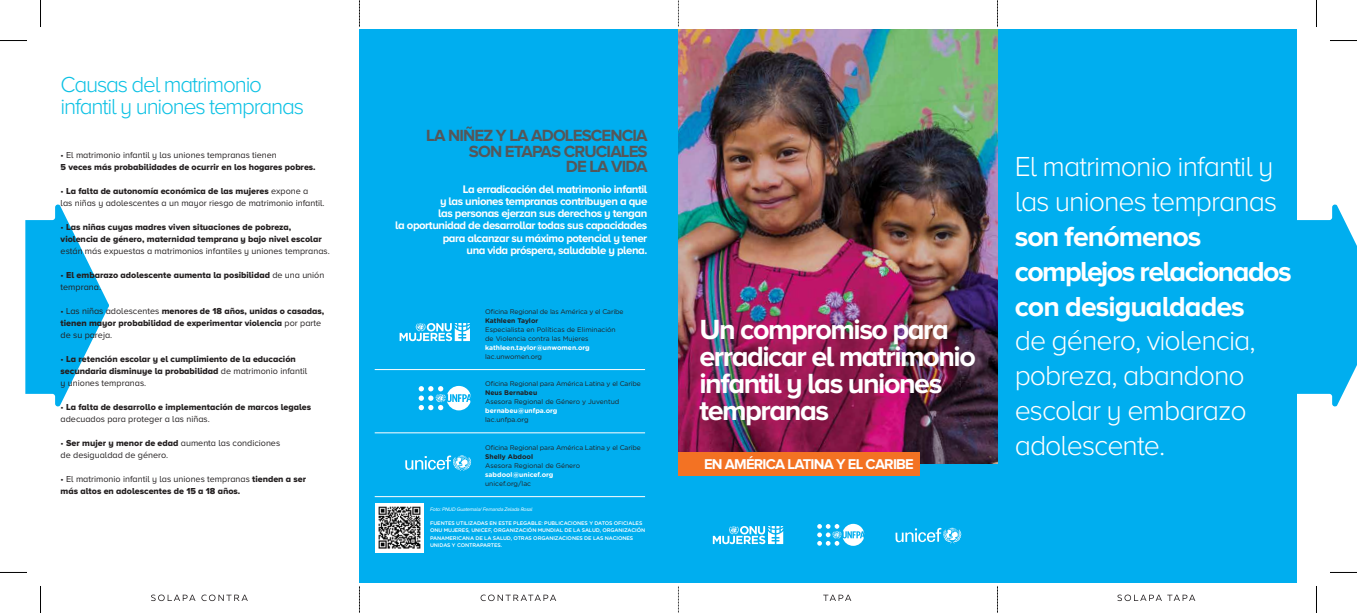
<style>
.page{position:relative;width:1357px;height:613px;background:#fff}
.page>*{position:absolute;margin:0;border:0;box-sizing:border-box;transform-origin:0 0}
.t1{font:700 28.72px/26.8px "Proxima Nova A";letter-spacing:-.05em;color:#fff}
.t2{font:300 28.5px/34.9px "Proxima Nova A";letter-spacing:-.035em;color:#fff}
.t3{font:700 28.5px/35px "Proxima Nova A";letter-spacing:-.035em;color:#fff}
.t4{font:300 22.5px/21.5px "Proxima Nova A";letter-spacing:-.055em;color:#0bc1e4}
.t5{font:700 16.73px/15.6px "Proxima Nova A";letter-spacing:-.05em;color:#54575a;text-align:right}
.t6{font:700 14.7px "Proxima Nova A";letter-spacing:-.05em;color:#fff}
.t7{font:700 11.4px/12.1px "Proxima Nova A";letter-spacing:-.04em;color:#fff;text-align:right}
.t8{font:9px/12px "Proxima Nova A Extrabld";color:#231f20}
.t9{font:9px/12px "Proxima Nova A";color:#231f20}
.t10{font:6.75px/9px "Gotham Rounded";letter-spacing:-.005em;color:#231f20}
.t11{font:700 6.75px "Gotham Rounded";color:#fff}
.t12{font:700 6.75px "Gotham Rounded";color:#231f20}
.t13{font:500 5.25px/7.5px "Gotham Rounded";letter-spacing:-.02em;color:#fff}
.t14{font:italic 5.25px "Proxima Nova A";letter-spacing:-.035em;color:#fff}
.s1{font-family:"Proxima Nova A"}
.s2{font-family:"Proxima Nova A Extrabld"}
</style>
<div class="page">
<div style="left:359px;top:30px;width:938px;height:552px;background:#00aeef"></div>
<img style="left:678px;top:30px;width:319px;height:433px">
<svg style="left:823px;top:594px;width:28px;height:6px"></svg>
<svg style="left:1117px;top:594px;width:78px;height:7px"></svg>
<svg style="left:151px;top:594px;width:44px;height:7px"></svg>
<svg style="left:201px;top:594px;width:47px;height:7px"></svg>
<svg style="left:480px;top:594px;width:76px;height:7px"></svg>
<svg style="left:1297px;top:204px;width:60px;height:203px;background:#26baf1"></svg>
<svg style="left:678px;top:0;width:1px;height:27px"></svg>
<svg style="left:678px;top:586px;width:1px;height:27px"></svg>
<svg style="left:40px;top:0;width:1px;height:27px"></svg>
<svg style="left:0;top:40px;width:27px;height:1px"></svg>
<svg style="left:0;top:572px;width:27px;height:1px"></svg>
<svg style="left:40px;top:586px;width:1px;height:26px"></svg>
<svg style="left:359px;top:0;width:1px;height:27px"></svg>
<svg style="left:359px;top:586px;width:1px;height:27px"></svg>
<svg style="left:997px;top:0;width:1px;height:27px"></svg>
<svg style="left:997px;top:586px;width:1px;height:27px"></svg>
<svg style="left:1316px;top:0;width:1px;height:27px"></svg>
<svg style="left:1330px;top:40px;width:27px;height:1px"></svg>
<svg style="left:1330px;top:572px;width:27px;height:1px"></svg>
<svg style="left:1316px;top:586px;width:1px;height:26px"></svg>
<svg style="left:25px;top:204px;width:84px;height:203px"></svg>
<div style="left:678px;top:452px;width:242px;height:24px;background:#f37223"></div>
<svg style="left:895px;top:527px;width:66px;height:16px"></svg>
<svg style="left:713px;top:526px;width:70px;height:18px"></svg>
<svg style="left:817px;top:523px;width:47px;height:22px"></svg>
<svg style="left:405px;top:455px;width:66px;height:16px"></svg>
<svg style="left:399px;top:323px;width:71px;height:18px"></svg>
<svg style="left:419px;top:386px;width:52px;height:24px"></svg>
<hr style="left:375px;top:369px;width:270px;height:1px;background:#fff">
<hr style="left:375px;top:432px;width:270px;height:1px;background:#fff">
<hr style="left:375px;top:496px;width:270px;height:1px;background:#fff">
<div style="left:375px;top:503px;width:49px;height:49px;background:#fff"></div>
<img style="left:378px;top:506px;width:43px;height:43px">
<h3 class="t4" style="left:61px;top:74px;width:245px">Causas del matrimonio infantil y uniones tempranas</h3>
<p class="t9" style="left:61px;top:148px;width:218px">• El matrimonio infantil y las uniones tempranas tienen</p>
<p class="t8" style="left:61px;top:160px;width:257px">5 veces más probabilidades de ocurrir en los hogares pobres.</p>
<p class="t8" style="left:61px;top:184px;width:249px"><span class="s1">•</span> La falta de autonomía económica de las mujeres <span class="s1">expone a</span></p>
<p class="t9" style="left:61px;top:196px;width:265px">las niñas y adolescentes a un mayor riesgo de matrimonio infantil.</p>
<p class="t8" style="left:61px;top:220px;width:263px"><span class="s1">•</span> Las niñas cuyas madres viven situaciones de pobreza, violencia de género, maternidad temprana y bajo nivel escolar</p>
<p class="t9" style="left:61px;top:244px;width:271px">están más expuestas a matrimonios infantiles y uniones tempranas.</p>
<p class="t8" style="left:61px;top:268px;width:265px"><span class="s1">•</span> El embarazo adolescente aumenta la posibilidad <span class="s1">de una unión</span></p>
<p class="t9" style="left:61px;top:280px;width:42px">temprana.</p>
<p class="t8" style="left:61px;top:304px;width:265px"><span class="s1">• Las niñas adolescentes</span> menores de 18 años, unidas o casadas, tienen mayor probabilidad de experimentar violencia <span class="s1">por parte</span></p>
<p class="t9" style="left:61px;top:328px;width:53px">de su pareja.</p>
<p class="t8" style="left:61px;top:352px;width:248px"><span class="s1">•</span> La retención escolar y el cumplimiento de la educación secundaria disminuye la probabilidad <span class="s1">de matrimonio infantil</span></p>
<p class="t9" style="left:61px;top:376px;width:87px">y uniones tempranas.</p>
<p class="t8" style="left:61px;top:400px;width:252px"><span class="s1">•</span> La falta de desarrollo e implementación de marcos legales</p>
<p class="t9" style="left:61px;top:412px;width:151px">adecuados para proteger a las niñas.</p>
<p class="t9" style="left:61px;top:436px;width:221px">• <span class="s2">Ser mujer y menor de edad</span> aumenta las condiciones de desigualdad de género.</p>
<p class="t9" style="left:61px;top:472px;width:247px">• El matrimonio infantil y las uniones tempranas <span class="s2">tienden a ser</span></p>
<p class="t8" style="left:61px;top:484px;width:181px">más altos en adolescentes de 15 a 18 años.</p>
<h3 class="t5" style="left:426px;top:127px;width:223px">LA NIÑEZ Y LA ADOLESCENCIA<br>SON ETAPAS CRUCIALES<br>DE LA VIDA</h3>
<p class="t7" style="left:395px;top:183px;width:254px">La erradicación del matrimonio infantil<br>y las uniones tempranas contribuyen a que<br>las personas ejerzan sus derechos y tengan<br>la oportunidad de desarrollar todas sus capacidades para alcanzar su máximo potencial y tener<br>una vida próspera, saludable y plena.</p>
<p class="t10" style="left:485px;top:306px;width:140px">Oficina Regional de las América y el Caribe</p>
<p class="t12" style="left:485px;top:315px;width:55px">Kathleen Taylor</p>
<p class="t10" style="left:485px;top:324px;width:132px">Especialista en Políticas de Eliminación de Violencia contra las Mujeres</p>
<p class="t11" style="left:485px;top:342px;width:106px">kathleen.taylor@unwomen.org</p>
<p class="t10" style="left:485px;top:351px;width:58px">lac.unwomen.org</p>
<p class="t10" style="left:485px;top:378px;width:157px">Oficina Regional para América Latina y el Caribe</p>
<p class="t12" style="left:485px;top:387px;width:54px">Neus Bernabeu</p>
<p class="t10" style="left:485px;top:396px;width:136px">Asesora Regional de Género y Juventud</p>
<p class="t11" style="left:485px;top:405px;width:74px">bernabeu@unfpa.org</p>
<p class="t10" style="left:485px;top:414px;width:45px">lac.unfpa.org</p>
<p class="t10" style="left:485px;top:442px;width:157px">Oficina Regional para América Latina y el Caribe</p>
<p class="t12" style="left:485px;top:451px;width:50px">Shelly Abdool</p>
<p class="t10" style="left:485px;top:460px;width:97px">Asesora Regional de Género</p>
<p class="t11" style="left:485px;top:469px;width:70px">sabdool@unicef.org</p>
<p class="t10" style="left:485px;top:478px;width:47px">unicef.org/lac</p>
<p class="t14" style="left:430px;top:506px;width:104px">Foto: PNUD Guatemala/ Fernanda Zelada Rosal</p>
<p class="t13" style="left:430px;top:518px;width:217px">FUENTES UTILIZADAS EN ESTE PLEGABLE: PUBLICACIONES Y DATOS OFICIALES ONU MUJERES, UNICEF, ORGANIZACIÓN MUNDIAL DE LA SALUD, ORGANIZACIÓN PANAMERICANA DE LA SALUD, OTRAS ORGANIZACIONES DE LAS NACIONES UNIDAS Y CONTRAPARTES.</p>
<h1 class="t1" style="left:699px;top:316px;width:278px">Un compromiso para erradicar el matrimonio infantil y las uniones tempranas</h1>
<h3 class="t6" style="left:704px;top:455px;width:211px">EN AMÉRICA LATINA Y EL CARIBE</h3>
<h2 class="t2" style="left:1014px;top:148px;width:264px">El matrimonio infantil y las uniones tempranas</h2>
<h2 class="t3" style="left:1014px;top:218px;width:278px">son fenómenos complejos relacionados con desigualdades</h2>
<h2 class="t2" style="left:1014px;top:323px;width:242px">de género, violencia, pobreza, abandono escolar y embarazo adolescente.</h2>
</div>
